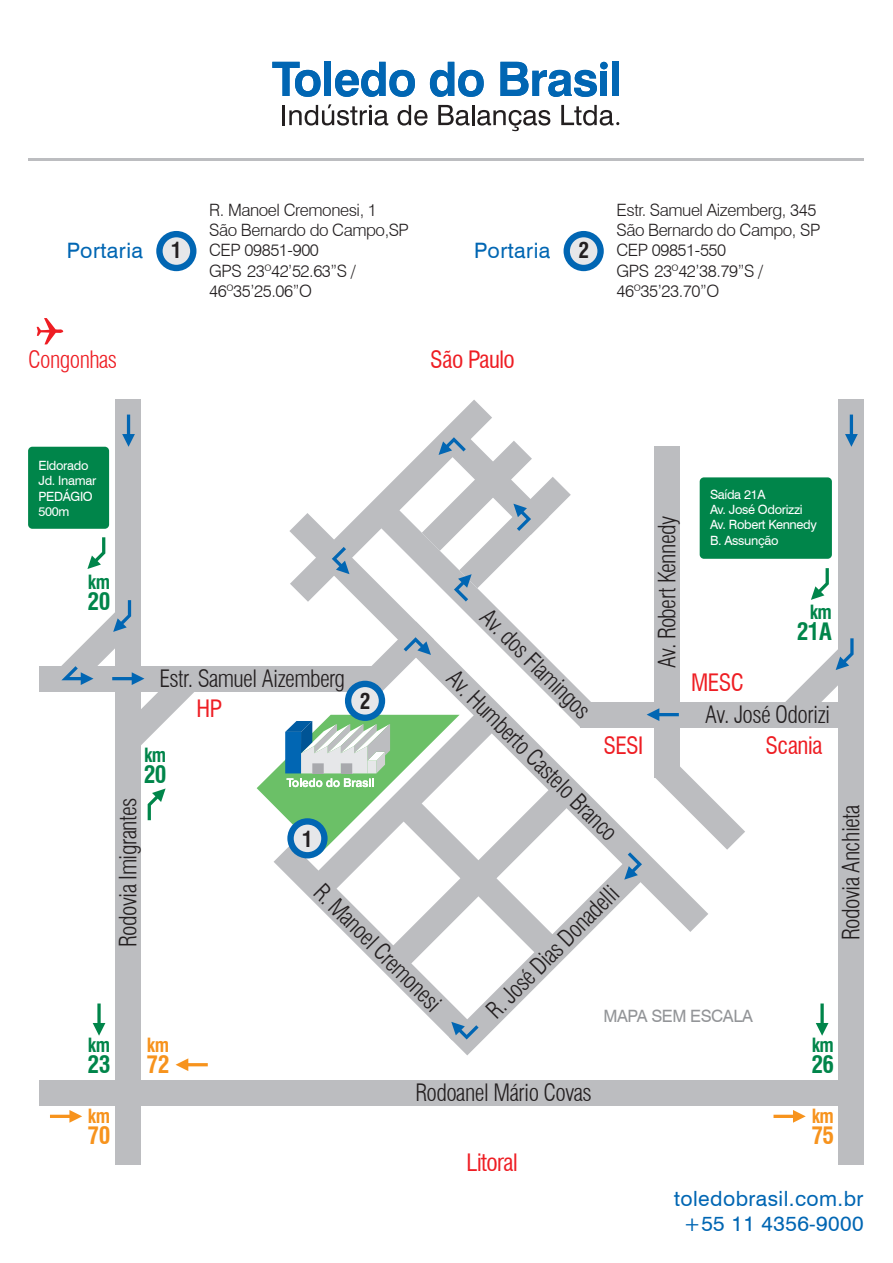
<style>
.page{position:relative;width:893px;height:1263px;background:#fff}
.page>*{position:absolute;margin:0;border:0;box-sizing:border-box;transform-origin:0 0}
.t1{font:300 condensed 23.4px "Swiss 721 BT";letter-spacing:-.025em;color:#231f20}
.t2{font:condensed 23.4px "Swiss 721 BT";letter-spacing:-.025em;color:#ee1d23}
.t3{font:700 condensed 23.4px "Swiss 721 BT";letter-spacing:-.025em;color:#00854a}
.t4{font:300 condensed 23.4px "Swiss 721 BT";letter-spacing:-.025em;color:#ee1d23}
.t5{font:700 condensed 23.4px "Swiss 721 BT";color:#f7931d}
.t6{font:21.3px "Swiss 721 BT";letter-spacing:.02em;color:#0166b3}
.t7{font:700 condensed 21.3px "Swiss 721 BT";color:#231f20}
.t8{font:21px/25.2px "Swiss 721 BT";letter-spacing:.02em;color:#0166b3;text-align:center}
.t9{font:700 condensed 19.2px "Swiss 721 BT";letter-spacing:-.025em;color:#00854a}
.t10{font:700 condensed 19.2px "Swiss 721 BT";color:#f7931d}
.t11{font:300 16.95px/20.4px "Swiss 721 BT";letter-spacing:-.025em;color:#231f20}
.t12{font:16.95px "Swiss 721 BT";letter-spacing:-.025em;color:#939598}
.t13{font:12.75px/15.3px "Swiss 721 BT";letter-spacing:-.025em;color:#fff}
</style>
<div class="page">
<div style="left:156px;top:231px;width:40px;height:40px;background:#0166b3;border-radius:50%"></div>
<div style="left:163px;top:237px;width:27px;height:28px;background:#e6e7e9;border-radius:50%"></div>
<div style="left:564px;top:231px;width:40px;height:40px;background:#0166b3;border-radius:50%"></div>
<div style="left:570px;top:237px;width:27px;height:28px;background:#e6e7e9;border-radius:50%"></div>
<div style="left:580px;top:702px;width:278px;height:25px;background:#bcbdc0"></div>
<div style="left:39px;top:666px;width:343px;height:25px;background:#bcbdc0"></div>
<div style="left:39px;top:1080px;width:806px;height:25px;background:#bcbdc0"></div>
<div style="left:116px;top:400px;width:25px;height:765px;background:#bcbdc0"></div>
<svg style="left:289px;top:513px;width:413px;height:193px"></svg>
<div style="left:839px;top:400px;width:25px;height:765px;background:#bcbdc0"></div>
<div style="left:654px;top:446px;width:26px;height:332px;background:#bcbdc0"></div>
<div style="left:28px;top:447px;width:81px;height:82px;background:#00854a;border-radius:4px"></div>
<div style="left:700px;top:477px;width:132px;height:82px;background:#00854a;border-radius:4px"></div>
<svg style="left:37px;top:318px;width:26px;height:26px"></svg>
<svg style="left:122px;top:415px;width:13px;height:32px"></svg>
<svg style="left:93px;top:1003px;width:12px;height:33px"></svg>
<svg style="left:816px;top:1003px;width:12px;height:33px"></svg>
<svg style="left:50px;top:1110px;width:32px;height:13px"></svg>
<svg style="left:773px;top:1110px;width:33px;height:13px"></svg>
<svg style="left:176px;top:1058px;width:32px;height:13px"></svg>
<svg style="left:845px;top:415px;width:13px;height:32px"></svg>
<svg style="left:290px;top:400px;width:281px;height:202px"></svg>
<svg style="left:364px;top:621px;width:70px;height:70px"></svg>
<svg style="left:58px;top:600px;width:139px;height:149px"></svg>
<svg style="left:87px;top:537px;width:18px;height:32px"></svg>
<svg style="left:148px;top:788px;width:18px;height:32px"></svg>
<svg style="left:785px;top:638px;width:69px;height:64px"></svg>
<svg style="left:811px;top:568px;width:18px;height:32px"></svg>
<div style="left:345px;top:681px;width:40px;height:40px;background:#0166b3;border-radius:50%"></div>
<div style="left:351px;top:687px;width:28px;height:27px;background:#e6e7e9;border-radius:50%"></div>
<svg style="left:272px;top:62px;width:49px;height:35px"></svg>
<div style="left:324px;top:62px;width:7px;height:34px;background:#0166b3"></div>
<svg style="left:335px;top:62px;width:80px;height:35px"></svg>
<svg style="left:430px;top:62px;width:54px;height:35px"></svg>
<svg style="left:500px;top:62px;width:97px;height:35px"></svg>
<div style="left:600px;top:71px;width:7px;height:25px;background:#0166b3"></div>
<div style="left:613px;top:62px;width:6px;height:34px;background:#0166b3"></div>
<div style="left:600px;top:62px;width:8px;height:7px;background:#0166b3;border-radius:50%"></div>
<hr style="left:282px;top:105px;width:3px;height:20px;background:#231f20">
<svg style="left:289px;top:104px;width:99px;height:22px"></svg>
<svg style="left:398px;top:105px;width:29px;height:21px"></svg>
<svg style="left:438px;top:105px;width:32px;height:21px"></svg>
<hr style="left:472px;top:105px;width:2px;height:20px;background:#231f20">
<svg style="left:477px;top:110px;width:73px;height:21px"></svg>
<svg style="left:561px;top:105px;width:58px;height:21px"></svg>
<svg style="left:257px;top:706px;width:488px;height:349px"></svg>
<hr style="left:28px;top:158px;width:836px;height:2px;background:#bcbdc0">
<p class="t6" style="left:67px;top:237px;width:78px">Portaria</p>
<p class="t7" style="left:171px;top:237px;width:12px">1</p>
<p class="t11" style="left:209px;top:199px;width:201px">R. Manoel Cremonesi, 1<br>São Bernardo do Campo,SP<br>CEP 09851-900<br>GPS 23º42’52.63”S /<br>46º35’25.06”O</p>
<p class="t6" style="left:474px;top:237px;width:78px">Portaria</p>
<p class="t7" style="left:578px;top:237px;width:12px">2</p>
<p class="t4" style="left:28px;top:345px;width:90px">Congonhas</p>
<p class="t2" style="left:430px;top:345px;width:86px">São Paulo</p>
<p class="t11" style="left:616px;top:199px;width:205px">Estr. Samuel Aizemberg, 345<br>São Bernardo do Campo, SP<br>CEP 09851-550<br>GPS 23º42’38.79”S /<br>46º35’23.70”O</p>
<p class="t13" style="left:39px;top:458px;width:59px">Eldorado<br>Jd. Inamar<br>PEDÁGIO<br>500m</p>
<p class="t9" style="left:88px;top:570px;width:24px">km</p>
<p class="t3" style="left:88px;top:587px;width:24px">20</p>
<p class="t9" style="left:88px;top:1033px;width:24px">km</p>
<p class="t3" style="left:88px;top:1051px;width:24px">23</p>
<p class="t10" style="left:88px;top:1104px;width:24px">km</p>
<p class="t5" style="left:88px;top:1121px;width:24px">70</p>
<p class="t13" style="left:710px;top:487px;width:108px">Saída 21A<br>Av. José Odorizzi<br>Av. Robert Kennedy<br>B. Assunção</p>
<p class="t1" style="left:653px;top:668px;width:154px;rotate:-90deg">Av. Robert Kennedy</p>
<p class="t9" style="left:810px;top:600px;width:24px">km</p>
<p class="t3" style="left:797px;top:618px;width:37px">21A</p>
<p class="t1" style="left:494px;top:603px;width:146px;rotate:45deg">Av. dos Flamingos</p>
<p class="t1" style="left:461px;top:664px;width:231px;rotate:45deg">Av. Humberto Castelo Branco</p>
<p class="t1" style="left:160px;top:664px;width:187px">Estr. Samuel Aizemberg</p>
<p class="t2" style="left:691px;top:669px;width:54px">MESC</p>
<p class="t7" style="left:360px;top:689px;width:12px">2</p>
<p class="t2" style="left:197px;top:694px;width:27px">HP</p>
<p class="t1" style="left:705px;top:700px;width:127px">Av. José Odorizi</p>
<p class="t2" style="left:766px;top:732px;width:58px">Scania</p>
<p class="t2" style="left:603px;top:732px;width:41px">SESI</p>
<p class="t9" style="left:144px;top:744px;width:24px">km</p>
<p class="t3" style="left:144px;top:761px;width:24px">20</p>
<p class="t1" style="left:114px;top:947px;width:151px;rotate:-90deg">Rodovia Imigrantes</p>
<p class="t7" style="left:302px;top:826px;width:12px">1</p>
<p class="t1" style="left:328px;top:878px;width:171px;rotate:45deg">R. Manoel Cremonesi</p>
<p class="t1" style="left:481px;top:1004px;width:177px;rotate:-45deg">R. José Dias Donadelli</p>
<p class="t12" style="left:603px;top:1005px;width:151px">MAPA SEM ESCALA</p>
<p class="t10" style="left:147px;top:1033px;width:24px">km</p>
<p class="t5" style="left:147px;top:1051px;width:24px">72</p>
<p class="t1" style="left:416px;top:1078px;width:177px">Rodoanel Mário Covas</p>
<p class="t2" style="left:467px;top:1149px;width:53px">Litoral</p>
<p class="t9" style="left:812px;top:1033px;width:24px">km</p>
<p class="t3" style="left:811px;top:1051px;width:24px">26</p>
<p class="t10" style="left:812px;top:1104px;width:24px">km</p>
<p class="t5" style="left:811px;top:1121px;width:24px">75</p>
<p class="t1" style="left:837px;top:940px;width:136px;rotate:-90deg">Rodovia Anchieta</p>
<p class="t8" style="left:674px;top:1185px;width:191px">toledobrasil.com.br +55 11 4356-9000</p>
</div>
